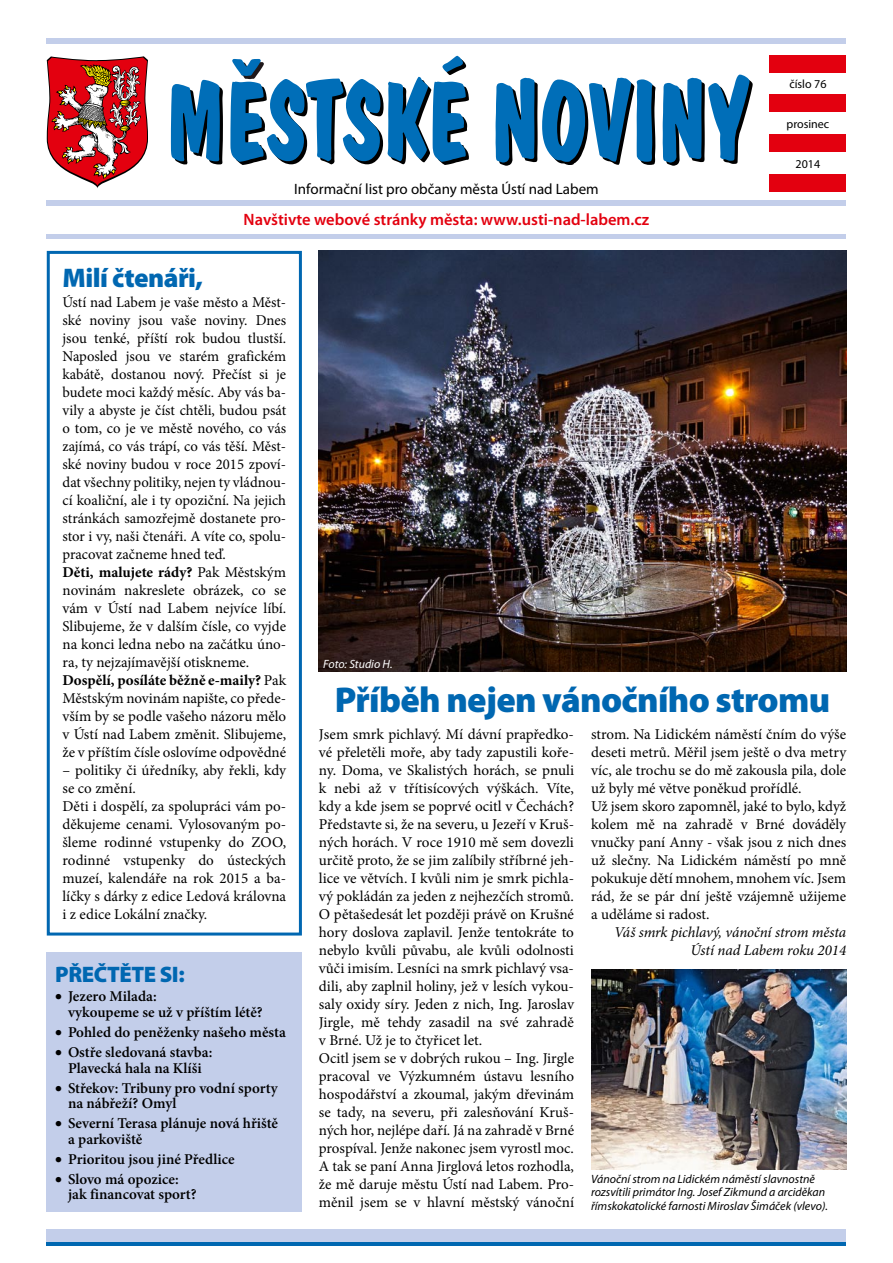
<style>
.page{position:relative;width:893px;height:1263px;background:#fff}
.page>*{position:absolute;margin:0;border:0;box-sizing:border-box;transform-origin:0 0}
.t1{font:900 36px "Myriad Pro";letter-spacing:-.02em;color:#0067b1}
.t2{font:900 27px "Myriad Pro";letter-spacing:-.02em;color:#0067b1}
.t3{font:900 22.5px "Myriad Pro";letter-spacing:-.02em;color:#0067b1}
.t4{font:600 16.5px "Myriad Pro";color:#e3000f}
.t5{font:15px/18px "Minion Pro";color:#000}
.t6{font:600 15px/15.6px "Minion Pro";color:#000}
.t7{font:italic 15px/18px "Minion Pro";letter-spacing:-.01em;color:#000;text-align:right}
.t8{font:15px "Myriad Pro";color:#000}
.t9{font:italic 12px/13.5px "Myriad Pro";color:#000}
.t10{font:12px "Myriad Pro";color:#000}
.t11{font:italic 12px "Myriad Pro";color:#fff}
.s1{font-weight:700}
</style>
<div class="page">
<div style="left:47px;top:1229px;width:799px;height:8px;background:#c3ceea"></div>
<div style="left:47px;top:200px;width:799px;height:5px;background:#c3ceea"></div>
<div style="left:770px;top:55px;width:76px;height:17px;background:#e3000f"></div>
<div style="left:770px;top:174px;width:76px;height:17px;background:#e3000f"></div>
<div style="left:770px;top:95px;width:76px;height:17px;background:#e3000f"></div>
<div style="left:770px;top:135px;width:76px;height:17px;background:#e3000f"></div>
<svg style="left:47px;top:56px;width:101px;height:132px"></svg>
<svg style="left:180px;top:80px;width:573px;height:86px"></svg>
<svg style="left:171px;top:56px;width:578px;height:107px"></svg>
<svg style="left:232px;top:59px;width:32px;height:20px"></svg>
<hr style="left:47px;top:234px;width:799px;height:4px;background:#c3ceea">
<div style="left:47px;top:38px;width:799px;height:6px;background:#c3ceea"></div>
<hr style="left:47px;top:1242px;width:799px;height:4px;background:#0067b1">
<div style="left:47px;top:1233px;width:799px;height:9px;background:#c3ceea"></div>
<div style="left:47px;top:251px;width:255px;height:684px;border:3px solid #0067b1"></div>
<div style="left:47px;top:952px;width:255px;height:260px;background:#c3ceea"></div>
<img style="left:591px;top:969px;width:255px;height:200px">
<img style="left:319px;top:251px;width:527px;height:421px">
<p class="t8" style="left:294px;top:180px;width:306px">Informační list pro občany města Ústí nad Labem</p>
<p class="t4" style="left:244px;top:210px;width:407px">Navštivte webové stránky města: www.usti-nad-labem.cz</p>
<p class="t10" style="left:789px;top:76px;width:39px">číslo 76</p>
<p class="t10" style="left:786px;top:116px;width:44px">prosinec</p>
<p class="t10" style="left:796px;top:157px;width:26px">2014</p>
<h2 class="t2" style="left:63px;top:262px;width:142px">Milí čtenáři,</h2>
<p class="t5" style="left:63px;top:294px;width:225px">Ústí nad Labem je vaše město a Měst&shy;ské noviny jsou vaše noviny. Dnes jsou tenké, příští rok budou tlustší.<br>Naposled jsou ve starém grafickém kabátě, dostanou nový. Přečíst si je budete moci každý měsíc. Aby vás ba&shy;vily a abyste je číst chtěli, budou psát o tom, co je ve městě nového, co vás zajímá, co vás trápí, co vás těší. Měst&shy;ské noviny budou v roce 2015 zpoví&shy;dat všechny politiky, nejen ty vládnou&shy;cí koaliční, ale i ty opoziční. Na jejich stránkách samozřejmě dostanete pro&shy;stor i vy, naši čtenáři. A víte co, spolu&shy;pracovat začneme hned teď.<br><span class="s1">Děti, malujete rády?</span> Pak Městským novinám nakreslete obrázek, co se vám v Ústí nad Labem nejvíce líbí.<br>Slibujeme, že v dalším čísle, co vyjde na konci ledna nebo na začátku úno&shy;ra, ty nejzajímavější otiskneme.<br><span class="s1">Dospělí, posíláte běžně e-maily?</span> Pak Městským novinám napište, co přede&shy;vším by se podle vašeho názoru mělo v Ústí nad Labem změnit. Slibujeme, že v příštím čísle oslovíme odpovědné</p>
<p class="t5" style="left:63px;top:762px;width:225px">– politiky či úředníky, aby řekli, kdy se co změní.<br>Děti i dospělí, za spolupráci vám po&shy;děkujeme cenami. Vylosovaným po&shy;šleme rodinné vstupenky do ZOO, rodinné vstupenky do ústeckých muzeí, kalendáře na rok 2015 a ba&shy;líčky s dárky z edice Ledová královna i z edice Lokální značky.</p>
<h3 class="t3" style="left:55px;top:962px;width:131px">PŘEČTĚTE SI:</h3>
<p class="t6" style="left:68px;top:989px;width:196px;text-indent:-13px">• Jezero Milada:<br>vykoupeme se už v příštím létě?</p>
<p class="t6" style="left:55px;top:1024px;width:232px">• Pohled do peněženky našeho města</p>
<p class="t6" style="left:55px;top:1044px;width:159px;text-align:center">• Ostře sledovaná stavba:<br>Plavecká hala na Klíši</p>
<p class="t6" style="left:68px;top:1080px;width:211px;text-indent:-13px">• Střekov: Tribuny pro vodní sporty na nábřeží? Omyl</p>
<p class="t6" style="left:68px;top:1115px;width:212px;text-indent:-13px">• Severní Terasa plánuje nová hřiště a parkoviště</p>
<p class="t6" style="left:55px;top:1151px;width:181px">• Prioritou jsou jiné Předlice</p>
<p class="t6" style="left:68px;top:1171px;width:130px;text-indent:-13px">• Slovo má opozice: jak financovat sport?</p>
<p class="t11" style="left:323px;top:657px;width:71px">Foto: Studio H.</p>
<h1 class="t1" style="left:335px;top:679px;width:497px">Příběh nejen vánočního stromu</h1>
<p class="t5" style="left:319px;top:726px;width:257px">Jsem smrk pichlavý. Mí dávní prapředko&shy;vé přeletěli moře, aby tady zapustili koře&shy;ny. Doma, ve Skalistých horách, se pnuli k nebi až v třítisícových výškách. Víte, kdy a kde jsem se poprvé ocitl v Čechách?<br>Představte si, že na severu, u Jezeří v Kruš&shy;ných horách. V roce 1910 mě sem dovezli určitě proto, že se jim zalíbily stříbrné jeh&shy;lice ve větvích. I kvůli nim je smrk pichla&shy;vý pokládán za jeden z nejhezčích stromů.<br>O pětašedesát let později právě on Krušné hory doslova zaplavil. Jenže tentokráte to nebylo kvůli půvabu, ale kvůli odolnosti vůči imisím. Lesníci na smrk pichlavý vsa&shy;dili, aby zaplnil holiny, jež v lesích vykou&shy;saly oxidy síry. Jeden z nich, Ing. Jaroslav Jirgle, mě tehdy zasadil na své zahradě v Brné. Už je to čtyřicet let.<br>Ocitl jsem se v dobrých rukou – Ing. Jirgle pracoval ve Výzkumném ústavu lesního hospodářství a zkoumal, jakým dřevinám se tady, na severu, při zalesňování Kruš&shy;ných hor, nejlépe daří. Já na zahradě v Brné prospíval. Jenže nakonec jsem vyrostl moc.<br>A tak se paní Anna Jirglová letos rozhodla, že mě daruje městu Ústí nad Labem. Pro&shy;měnil jsem se v hlavní městský vánoční</p>
<p class="t5" style="left:591px;top:726px;width:257px">strom. Na Lidickém náměstí čním do výše deseti metrů. Měřil jsem ještě o dva metry víc, ale trochu se do mě zakousla pila, dole už byly mé větve poněkud prořídlé.<br>Už jsem skoro zapomněl, jaké to bylo, když kolem mě na zahradě v Brné dováděly vnučky paní Anny - však jsou z nich dnes už slečny. Na Lidickém náměstí po mně pokukuje dětí mnohem, mnohem víc. Jsem rád, že se pár dní ještě vzájemně užijeme a uděláme si radost.</p>
<p class="t7" style="left:614px;top:923px;width:233px">Váš smrk pichlavý, vánoční strom města<br>Ústí nad Labem roku 2014</p>
<p class="t9" style="left:591px;top:1172px;width:238px">Vánoční strom na Lidickém náměstí slavnostně rozsvítili primátor Ing. Josef Zikmund a arciděkan římskokatolické farnosti Miroslav Šimáček (vlevo).</p>
</div>
